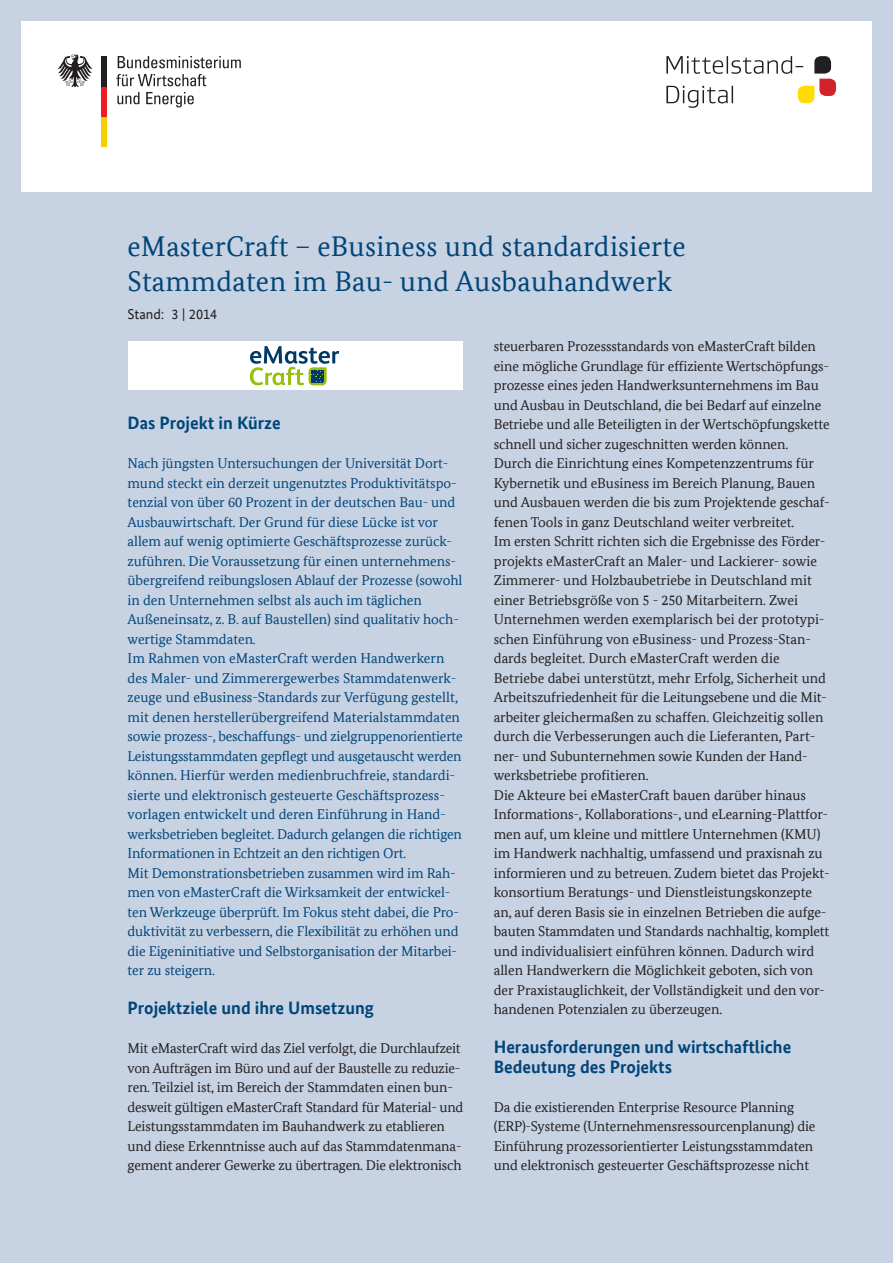
<style>
.page{position:relative;width:893px;height:1263px;background:#c7d2e3}
.page>*{position:absolute;margin:0;border:0;box-sizing:border-box;transform-origin:0 0}
.t1{font:28.5px/34.5px "Bundes Serif Office";letter-spacing:.01em;color:#004578}
.t2{font:700 18px/19.5px "Bundes Sans Office";color:#004578}
.t3{font:14.25px/19.5px "Bundes Serif Office";letter-spacing:-.01em;color:#231f20}
.t4{font:14.25px/19.5px "Bundes Serif Office";letter-spacing:-.005em;color:#004578}
.t5{font:14.25px "Bundes Sans Office";color:#231f20}
</style>
<div class="page">
<div style="left:21px;top:21px;width:851px;height:170px;background:#fff"></div>
<div style="left:102px;top:116px;width:5px;height:30px;background:#f4cf02"></div>
<div style="left:102px;top:86px;width:5px;height:30px;background:#ee1d23"></div>
<div style="left:102px;top:56px;width:5px;height:30px;background:#231f20"></div>
<svg style="left:57px;top:55px;width:36px;height:32px"></svg>
<svg style="left:118px;top:56px;width:123px;height:12px"></svg>
<svg style="left:116px;top:74px;width:90px;height:12px"></svg>
<svg style="left:117px;top:92px;width:22px;height:12px"></svg>
<svg style="left:146px;top:92px;width:48px;height:15px"></svg>
<svg style="left:666px;top:56px;width:170px;height:52px"></svg>
<div style="left:128px;top:341px;width:334px;height:49px;background:#fff"></div>
<svg style="left:250px;top:346px;width:89px;height:39px"></svg>
<h1 class="t1" style="left:128px;top:229px;width:560px">eMasterCraft – eBusiness und standardisierte<br>Stammdaten im Bau- und Ausbauhandwerk</h1>
<h1 class="t5" style="left:128px;top:306px;width:91px">Stand: 3 | 2014</h1>
<h2 class="t2" style="left:128px;top:413px;width:155px">Das Projekt in Kürze</h2>
<p class="t4" style="left:128px;top:453px;width:336px">Nach jüngsten Untersuchungen der Universität Dort&shy;mund steckt ein derzeit ungenutztes Produktivitätspo&shy;tenzial von über 60 Prozent in der deutschen Bau- und Ausbauwirtschaft. Der Grund für diese Lücke ist vor allem auf wenig optimierte Geschäftsprozesse zurück&shy;zuführen. Die Voraussetzung für einen unternehmens&shy;übergreifend reibungslosen Ablauf der Prozesse (sowohl in den Unternehmen selbst als auch im täglichen Außeneinsatz, z. B. auf Baustellen) sind qualitativ hoch&shy;wertige Stammdaten.</p>
<p class="t4" style="left:128px;top:648px;width:337px">Im Rahmen von eMasterCraft werden Handwerkern des Maler- und Zimmerergewerbes Stammdatenwerk&shy;zeuge und eBusiness-Standards zur Verfügung gestellt, mit denen herstellerübergreifend Materialstammdaten sowie prozess-, beschaffungs- und zielgruppenorientierte Leistungsstammdaten gepflegt und ausgetauscht werden können. Hierfür werden medienbruchfreie, standardi&shy;sierte und elektronisch gesteuerte Geschäftsprozess&shy;vorlagen entwickelt und deren Einführung in Hand&shy;werksbetrieben begleitet. Dadurch gelangen die richtigen Informationen in Echtzeit an den richtigen Ort.</p>
<p class="t4" style="left:128px;top:863px;width:333px">Mit Demonstrationsbetrieben zusammen wird im Rah&shy;men von eMasterCraft die Wirksamkeit der entwickel&shy;ten Werkzeuge überprüft. Im Fokus steht dabei, die Pro&shy;duktivität zu verbessern, die Flexibilität zu erhöhen und die Eigeninitiative und Selbstorganisation der Mitarbei&shy;ter zu steigern.</p>
<h2 class="t2" style="left:128px;top:998px;width:248px">Projektziele und ihre Umsetzung</h2>
<p class="t3" style="left:128px;top:1038px;width:337px">Mit eMasterCraft wird das Ziel verfolgt, die Durchlaufzeit von Aufträgen im Büro und auf der Baustelle zu reduzie&shy;ren. Teilziel ist, im Bereich der Stammdaten einen bun&shy;desweit gültigen eMasterCraft Standard für Material- und Leistungsstammdaten im Bauhandwerk zu etablieren und diese Erkenntnisse auch auf das Stammdatenmana&shy;gement anderer Gewerke zu übertragen. Die elektronisch</p>
<p class="t3" style="left:494px;top:336px;width:337px">steuerbaren Prozessstandards von eMasterCraft bilden eine mögliche Grundlage für effiziente Wertschöpfungs&shy;prozesse eines jeden Handwerksunternehmens im Bau und Ausbau in Deutschland, die bei Bedarf auf einzelne Betriebe und alle Beteiligten in der Wertschöpfungskette schnell und sicher zugeschnitten werden können.</p>
<p class="t3" style="left:494px;top:453px;width:337px">Durch die Einrichtung eines Kompetenzzentrums für Kybernetik und eBusiness im Bereich Planung, Bauen und Ausbauen werden die bis zum Projektende geschaf&shy;fenen Tools in ganz Deutschland weiter verbreitet.</p>
<p class="t3" style="left:494px;top:531px;width:335px">Im ersten Schritt richten sich die Ergebnisse des Förder&shy;projekts eMasterCraft an Maler- und Lackierer- sowie Zimmerer- und Holzbaubetriebe in Deutschland mit einer Betriebsgröße von 5 - 250 Mitarbeitern. Zwei Unternehmen werden exemplarisch bei der prototypi&shy;schen Einführung von eBusiness- und Prozess-Stan&shy;dards begleitet. Durch eMasterCraft werden die Betriebe dabei unterstützt, mehr Erfolg, Sicherheit und Arbeitszufriedenheit für die Leitungsebene und die Mit&shy;arbeiter gleichermaßen zu schaffen. Gleichzeitig sollen durch die Verbesserungen auch die Lieferanten, Part&shy;ner- und Subunternehmen sowie Kunden der Hand&shy;werksbetriebe profitieren.</p>
<p class="t3" style="left:494px;top:785px;width:337px">Die Akteure bei eMasterCraft bauen darüber hinaus Informations-, Kollaborations-, und eLearning-Plattfor&shy;men auf, um kleine und mittlere Unternehmen (KMU) im Handwerk nachhaltig, umfassend und praxisnah zu informieren und zu betreuen. Zudem bietet das Projekt&shy;konsortium Beratungs- und Dienstleistungskonzepte an, auf deren Basis sie in einzelnen Betrieben die aufge&shy;bauten Stammdaten und Standards nachhaltig, komplett und individualisiert einführen können. Dadurch wird allen Handwerkern die Möglichkeit geboten, sich von der Praxistauglichkeit, der Vollständigkeit und den vor&shy;handenen Potenzialen zu überzeugen.</p>
<h2 class="t2" style="left:494px;top:1037px;width:299px">Herausforderungen und wirtschaftliche<br>Bedeutung des Projekts</h2>
<p class="t3" style="left:494px;top:1097px;width:323px">Da die existierenden Enterprise Resource Planning (ERP)-Systeme (Unternehmensressourcenplanung) die Einführung prozessorientierter Leistungsstammdaten und elektronisch gesteuerter Geschäftsprozesse nicht</p>
</div>
